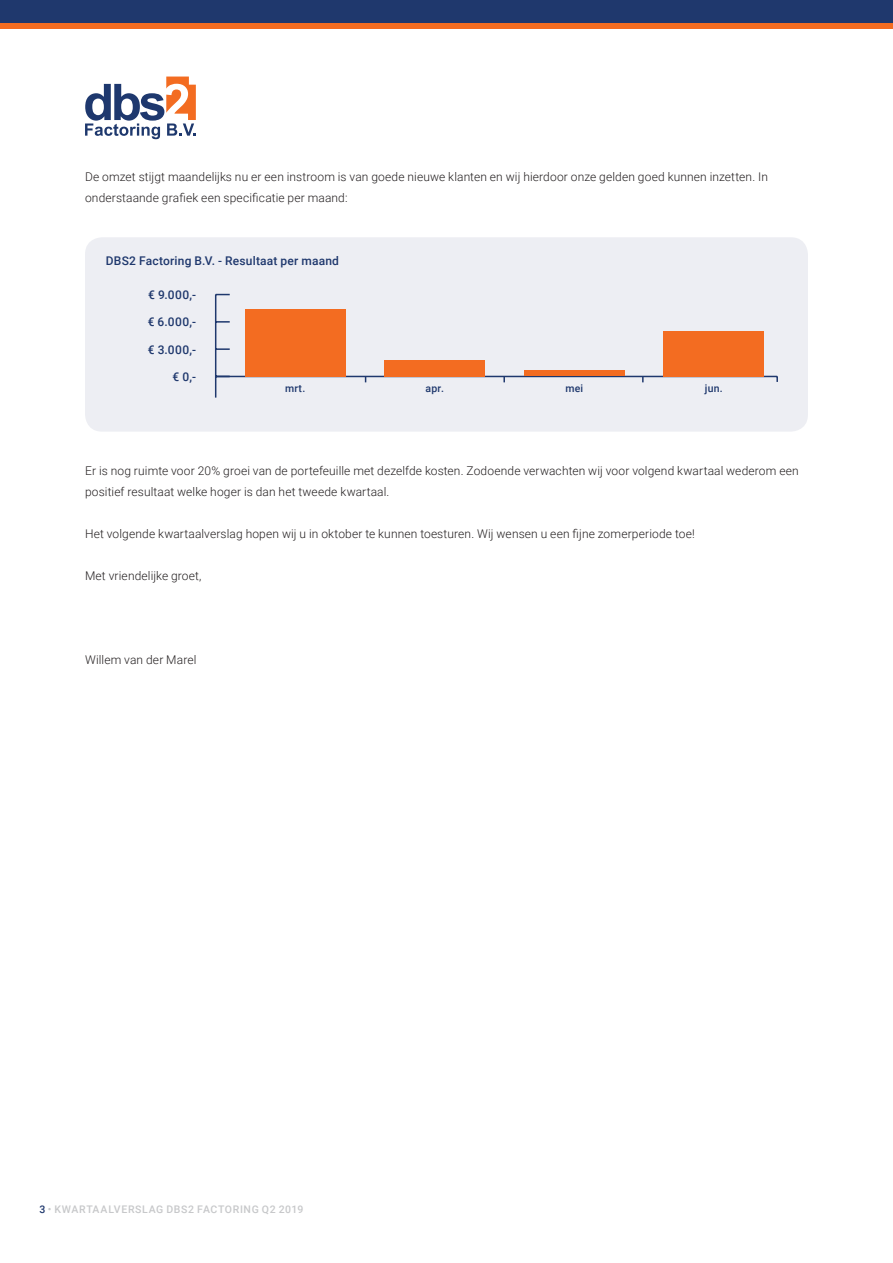
<style>
.page{position:relative;width:893px;height:1263px;background:#fff}
.page>*{position:absolute;margin:0;border:0;box-sizing:border-box;transform-origin:0 0}
.t1{font:300 12px/21px "Roboto";letter-spacing:.01em;color:#231f20}
.t2{font:500 12px "Roboto";letter-spacing:.02em;color:#1f386d}
.t3{font:500 10.5px "Roboto";letter-spacing:.06em;color:#c7c8ca}
.t4{font:500 10.5px "Roboto";letter-spacing:.025em;color:#1f386d}
.s1{color:#1f386d}
</style>
<div class="page">
<div style="left:0;top:0;width:893px;height:29px;background:#f36c21"></div>
<div style="left:0;top:0;width:893px;height:23px;background:#1f386d"></div>
<svg style="left:85px;top:77px;width:111px;height:62px"></svg>
<div style="left:85px;top:237px;width:723px;height:195px;background:#edeef3;border-radius:17px"></div>
<hr style="left:216px;top:376px;width:561px;height:1px;background:#1f386d">
<hr style="left:215px;top:295px;width:1px;height:103px;background:#1f386d">
<svg style="left:216px;top:348px;width:14px;height:2px"></svg>
<svg style="left:216px;top:321px;width:14px;height:2px"></svg>
<svg style="left:216px;top:294px;width:14px;height:1px"></svg>
<div style="left:245px;top:309px;width:100px;height:67px;background:#f36c21"></div>
<div style="left:384px;top:360px;width:101px;height:16px;background:#f36c21"></div>
<div style="left:524px;top:370px;width:101px;height:6px;background:#f36c21"></div>
<div style="left:664px;top:331px;width:100px;height:45px;background:#f36c21"></div>
<p class="t1" style="left:85px;top:166px;width:684px">De omzet stijgt maandelijks nu er een instroom is van goede nieuwe klanten en wij hierdoor onze gelden goed kunnen inzetten. In onderstaande grafiek een specificatie per maand:</p>
<p class="t2" style="left:106px;top:252px;width:235px">DBS2 Factoring B.V. - Resultaat per maand</p>
<p class="t2" style="left:148px;top:286px;width:49px">€ 9.000,-</p>
<p class="t2" style="left:148px;top:314px;width:50px">€ 6.000,-</p>
<p class="t2" style="left:148px;top:341px;width:50px">€ 3.000,-</p>
<p class="t2" style="left:173px;top:369px;width:25px">€ 0,-</p>
<p class="t4" style="left:285px;top:381px;width:22px">mrt.</p>
<p class="t4" style="left:426px;top:381px;width:20px">apr.</p>
<p class="t4" style="left:565px;top:381px;width:19px">mei</p>
<p class="t4" style="left:705px;top:381px;width:19px">jun.</p>
<p class="t1" style="left:85px;top:460px;width:715px">Er is nog ruimte voor 20% groei van de portefeuille met dezelfde kosten. Zodoende verwachten wij voor volgend kwartaal wederom een positief resultaat welke hoger is dan het tweede kwartaal.</p>
<p class="t1" style="left:85px;top:523px;width:611px">Het volgende kwartaalverslag hopen wij u in oktober te kunnen toesturen. Wij wensen u een fijne zomerperiode toe!</p>
<p class="t1" style="left:85px;top:565px;width:118px">Met vriendelijke groet,</p>
<p class="t1" style="left:85px;top:649px;width:113px">Willem van der Marel</p>
<p class="t3" style="left:39px;top:1201px;width:266px"><span class="s1">3</span> • KWARTAALVERSLAG DBS2 FACTORING Q2 2019</p>
</div>
